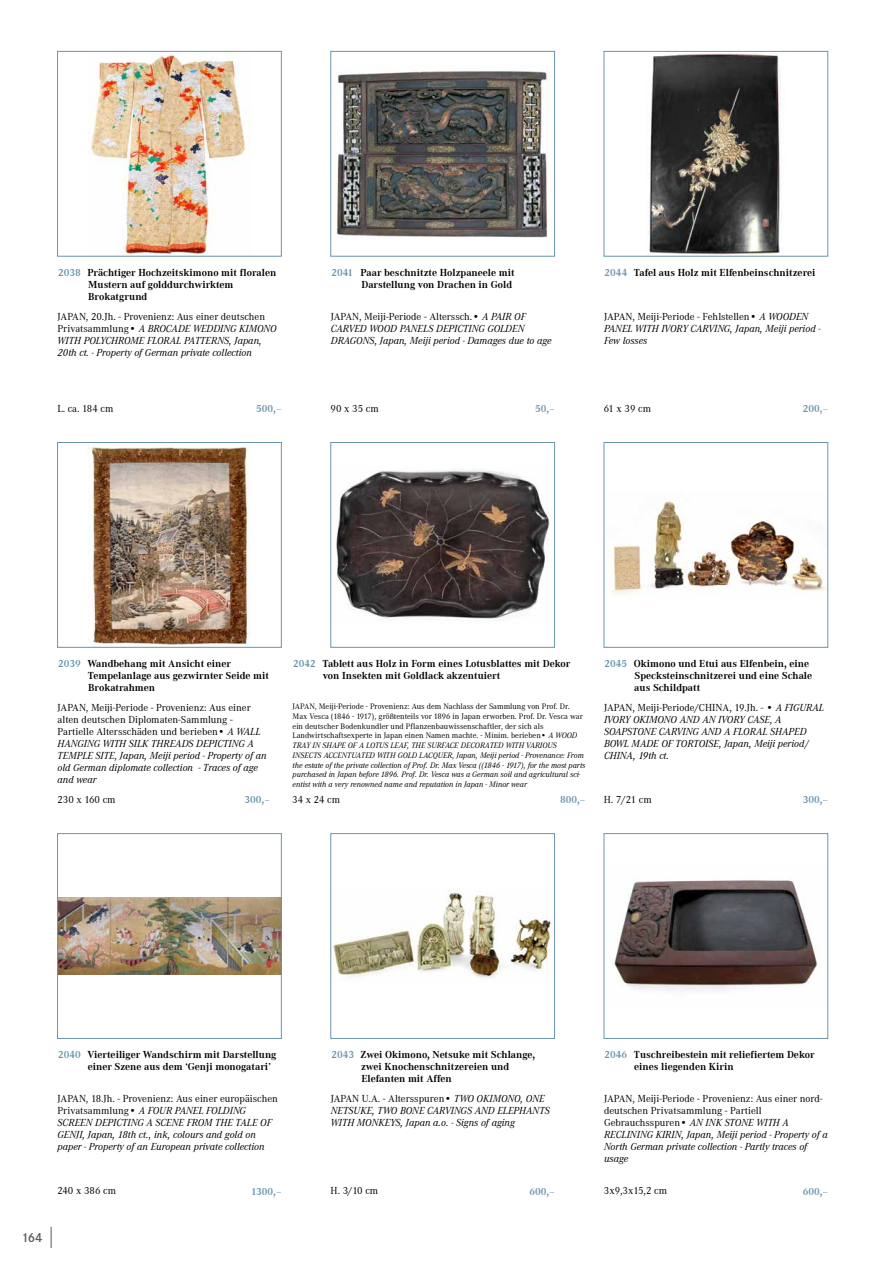
<style>
.page{position:relative;width:893px;height:1263px;background:#fff}
.page>*{position:absolute;margin:0;border:0;box-sizing:border-box;transform-origin:0 0}
.t1{font:600 13.5px "Corporate S";color:#575756}
.t2{font:italic 10.5px/12px "Corporate A";color:#000}
.t3{font:700 10.5px/12px "Corporate A";color:#000}
.t4{font:10.5px "Corporate A";color:#000}
.t5{font:700 10.5px "Corporate A";color:#6995ac}
.t6{font:italic 8.25px/9.8px "Corporate A";color:#000}
.s1{color:#6995ac}
.s2{font-style:normal}
</style>
<div class="page">
<svg style="left:51px;top:1227px;width:1px;height:21px"></svg>
<img style="left:89px;top:53px;width:161px;height:202px">
<div style="left:57px;top:51px;width:225px;height:206px;border:1px solid #6995ac"></div>
<img style="left:89px;top:446px;width:160px;height:199px">
<div style="left:57px;top:442px;width:225px;height:206px;border:1px solid #6995ac"></div>
<img style="left:59px;top:898px;width:221px;height:76px">
<div style="left:57px;top:833px;width:225px;height:206px;border:1px solid #6995ac"></div>
<img style="left:336px;top:71px;width:212px;height:167px">
<div style="left:330px;top:51px;width:225px;height:206px;border:1px solid #6995ac"></div>
<img style="left:336px;top:470px;width:214px;height:150px">
<div style="left:330px;top:442px;width:225px;height:206px;border:1px solid #6995ac"></div>
<img style="left:333px;top:889px;width:218px;height:92px">
<div style="left:330px;top:833px;width:225px;height:206px;border:1px solid #6995ac"></div>
<img style="left:649px;top:53px;width:132px;height:202px">
<div style="left:604px;top:51px;width:224px;height:206px;border:1px solid #6995ac"></div>
<img style="left:610px;top:500px;width:215px;height:96px">
<div style="left:604px;top:442px;width:224px;height:206px;border:1px solid #6995ac"></div>
<img style="left:614px;top:880px;width:204px;height:113px">
<div style="left:604px;top:833px;width:224px;height:206px;border:1px solid #6995ac"></div>
<p class="t3" style="left:88px;top:267px;width:190px;text-indent:-30px"><span class="s1">2038</span> Prächtiger Hochzeitskimono mit floralen<br>Mustern auf golddurchwirktem<br>Brokatgrund</p>
<p class="t3" style="left:331px;top:267px;width:185px;text-align:right"><span class="s1">2041</span> Paar beschnitzte Holzpaneele mit<br>Darstellung von Drachen in Gold</p>
<p class="t3" style="left:605px;top:267px;width:212px"><span class="s1">2044</span> Tafel aus Holz mit Elfenbeinschnitzerei</p>
<p class="t2" style="left:58px;top:310px;width:221px"><span class="s2">JAPAN, 20.Jh. - Provenienz: Aus einer deutschen Privatsammlung•</span> A BROCADE WEDDING KIMONO WITH POLYCHROME FLORAL PATTERNS, Japan, 20th ct. - Property of German private collection</p>
<p class="t2" style="left:331px;top:310px;width:222px"><span class="s2">JAPAN, Meiji-Periode - Alterssch.•</span> A PAIR OF<br>CARVED WOOD PANELS DEPICTING GOLDEN<br>DRAGONS, Japan, Meiji period - Damages due to age</p>
<p class="t2" style="left:604px;top:310px;width:218px"><span class="s2">JAPAN, Meiji-Periode - Fehlstellen•</span> A WOODEN<br>PANEL WITH IVORY CARVING, Japan, Meiji period -<br>Few losses</p>
<p class="t4" style="left:57px;top:403px;width:58px">L. ca. 184 cm</p>
<p class="t5" style="left:256px;top:403px;width:27px">500,–</p>
<p class="t4" style="left:331px;top:403px;width:50px">90 x 35 cm</p>
<p class="t5" style="left:535px;top:403px;width:21px">50,–</p>
<p class="t4" style="left:604px;top:403px;width:49px">61 x 39 cm</p>
<p class="t5" style="left:803px;top:403px;width:27px">200,–</p>
<p class="t3" style="left:88px;top:658px;width:183px;text-indent:-30px"><span class="s1">2039</span> Wandbehang mit Ansicht einer<br>Tempelanlage aus gezwirnter Seide mit<br>Brokatrahmen</p>
<p class="t3" style="left:323px;top:658px;width:249px;text-indent:-30px"><span class="s1">2042</span> Tablett aus Holz in Form eines Lotusblattes mit Dekor von Insekten mit Goldlack akzentuiert</p>
<p class="t3" style="left:634px;top:658px;width:179px;text-indent:-30px"><span class="s1">2045</span> Okimono und Etui aus Elfenbein, eine<br>Specksteinschnitzerei und eine Schale aus Schildpatt</p>
<p class="t2" style="left:58px;top:701px;width:211px"><span class="s2">JAPAN, Meiji-Periode - Provenienz: Aus einer alten deutschen Diplomaten-Sammlung - Partielle Altersschäden und berieben•</span> A WALL HANGING WITH SILK THREADS DEPICTING A TEMPLE SITE, Japan, Meiji period - Property of an old German diplomate collection - Traces of age and wear</p>
<p class="t5" style="left:245px;top:794px;width:27px">300,–</p>
<p class="t4" style="left:57px;top:794px;width:60px">230 x 160 cm</p>
<p class="t6" style="left:293px;top:702px;width:294px"><span class="s2">JAPAN, Meiji-Periode - Provenienz: Aus dem Nachlass der Sammlung von Prof. Dr.<br>Max Vesca (1846 - 1917), größtenteils vor 1896 in Japan erworben. Prof. Dr. Vesca war ein deutscher Bodenkundler und Pflanzenbauwissenschaftler, der sich als Landwirtschaftsexperte in Japan einen Namen machte. - Minim. berieben•</span> A WOOD TRAY IN SHAPE OF A LOTUS LEAF, THE SURFACE DECORATED WITH VARIOUS INSECTS ACCENTUATED WITH GOLD LACQUER, Japan, Meiji period - Provenance: From the estate of the private collection of Prof. Dr. Max Vesca ((1846 - 1917), for the most parts purchased in Japan before 1896. Prof. Dr. Vesca was a German soil and agricultural sci&shy;entist with a very renowned name and reputation in Japan - Minor wear</p>
<p class="t5" style="left:560px;top:794px;width:27px">800,–</p>
<p class="t4" style="left:292px;top:794px;width:49px">34 x 24 cm</p>
<p class="t2" style="left:604px;top:701px;width:222px"><span class="s2">JAPAN, Meiji-Periode/CHINA, 19.Jh. - •</span> A FIGURAL IVORY OKIMONO AND AN IVORY CASE, A SOAPSTONE CARVING AND A FLORAL SHAPED BOWL MADE OF TORTOISE, Japan, Meiji period/ CHINA, 19th ct.</p>
<p class="t5" style="left:803px;top:794px;width:27px">300,–</p>
<p class="t4" style="left:604px;top:794px;width:49px">H. 7/21 cm</p>
<p class="t1" style="left:21px;top:1230px;width:23px">164</p>
<p class="t3" style="left:88px;top:1049px;width:190px;text-indent:-30px"><span class="s1">2040</span> Vierteiliger Wandschirm mit Darstellung einer Szene aus dem ‘Genji monogatari’</p>
<p class="t2" style="left:58px;top:1092px;width:222px"><span class="s2">JAPAN, 18.Jh. - Provenienz: Aus einer europäischen Privatsammlung•</span> A FOUR PANEL FOLDING SCREEN DEPICTING A SCENE FROM THE TALE OF GENJI, Japan, 18th ct., ink, colours and gold on paper - Property of an European private collection</p>
<p class="t5" style="left:251px;top:1185px;width:32px">1300,–</p>
<p class="t4" style="left:57px;top:1185px;width:60px">240 x 386 cm</p>
<p class="t3" style="left:361px;top:1049px;width:176px;text-indent:-30px"><span class="s1">2043</span> Zwei Okimono, Netsuke mit Schlange, zwei Knochenschnitzereien und<br>Elefanten mit Affen</p>
<p class="t3" style="left:634px;top:1049px;width:182px;text-indent:-30px"><span class="s1">2046</span> Tuschreibestein mit reliefiertem Dekor eines liegenden Kirin</p>
<p class="t2" style="left:331px;top:1092px;width:221px"><span class="s2">JAPAN U.A. - Altersspuren•</span> TWO OKIMONO, ONE<br>NETSUKE, TWO BONE CARVINGS AND ELEPHANTS<br>WITH MONKEYS, Japan a.o. - Signs of aging</p>
<p class="t4" style="left:331px;top:1185px;width:49px">H. 3/10 cm</p>
<p class="t5" style="left:529px;top:1185px;width:27px">600,–</p>
<p class="t2" style="left:604px;top:1092px;width:225px"><span class="s2">JAPAN, Meiji-Periode - Provenienz: Aus einer nord&shy;deutschen Privatsammlung - Partiell Gebrauchsspuren•</span> AN INK STONE WITH A RECLINING KIRIN, Japan, Meiji period - Property of a North German private collection - Partly traces of usage</p>
<p class="t5" style="left:803px;top:1185px;width:27px">600,–</p>
<p class="t4" style="left:604px;top:1185px;width:65px">3x9,3x15,2 cm</p>
</div>
